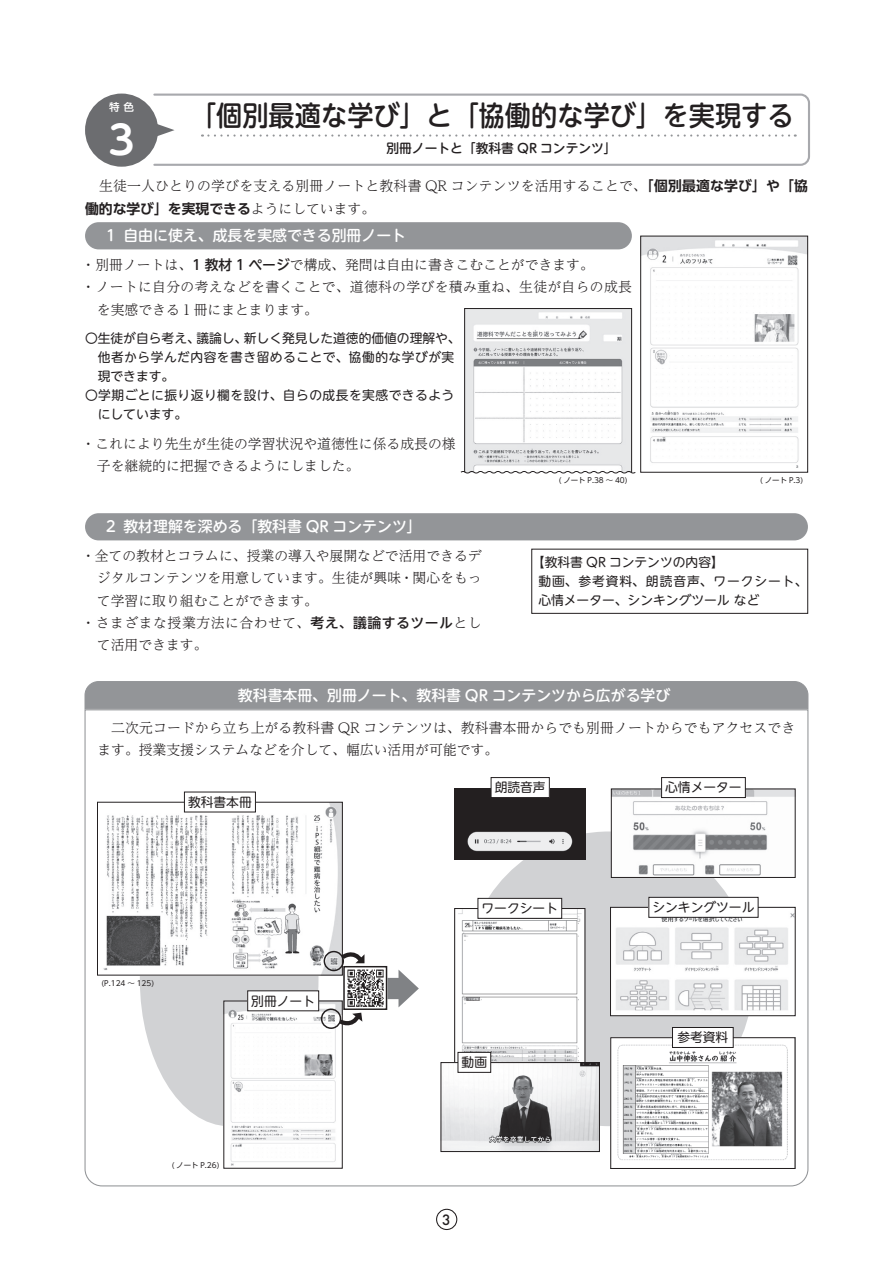
<style>
.page{position:relative;width:893px;height:1263px;background:#fff}
.page>*{position:absolute;margin:0;border:0;box-sizing:border-box;transform-origin:0 0}
.t1{font:700 39.3px "UD Shin M Go Pro De";color:#fff}
.t2{font:500 27.6px "UD Shin M Go Pro";color:#231f20;scale:.95 1}
.t3{font:500 14.85px "UD Shin M Go Pro";color:#fff}
.t4{font:300 13.8px/22.4px "UD Reimin Pr 6 N";letter-spacing:.005em;color:#231f20}
.t5{font:300 13.8px "UD Reimin Pr 6 N";letter-spacing:.025em;color:#231f20}
.t6{font:300 13.8px "UD Reimin Pr 6 N";letter-spacing:.04em;color:#231f20}
.t7{font:700 13.8px "UD Shin Go Pr 6 N De";color:#231f20}
.t8{font:500 13.8px "Futura";color:#231f20}
.t9{font:12.75px/19.2px "UD Shin M Go Pro";color:#231f20}
.t10{font:12.75px "UD Shin M Go Pro";letter-spacing:.035em;color:#231f20}
.t11{font:12.75px "UD Shin M Go Pro";letter-spacing:.04em;color:#231f20}
.t12{font:500 12.75px "UD Shin M Go Pro";color:#231f20}
.t13{font:500 10.65px "UD Shin M Go Pro";color:#fff}
.t14{font:7.5px "UD Shin Go Pro";color:#231f20}
.s1{font-family:"UD Shin Go Pr 6 N De";font-weight:700}
.s2{font-family:"UD Reimin Pr 6 N";font-weight:300}
.s3{font-family:"UD Shin Go NT Pr 6 N";font-weight:500}
</style>
<div class="page">
<svg style="left:84px;top:710px;width:725px;height:477px"></svg>
<div style="left:84px;top:681px;width:725px;height:29px;background:#939598"></div>
<svg style="left:152px;top:93px;width:658px;height:73px"></svg>
<div style="left:85px;top:94px;width:73px;height:73px;background:#6c6d70;border-radius:50%"></div>
<svg style="left:157px;top:122px;width:18px;height:17px"></svg>
<div style="left:85px;top:513px;width:723px;height:27px;background:#939598;border-radius:14px"></div>
<div style="left:140px;top:831px;width:178px;height:295px;background:#d1d2d4;border-radius:50%"></div>
<div style="left:465px;top:831px;width:288px;height:295px;background:#d1d2d4;border-radius:50%"></div>
<svg style="left:202px;top:134px;width:594px;height:3px"></svg>
<img style="left:642px;top:238px;width:164px;height:230px">
<div style="left:640px;top:236px;width:168px;height:236px;border:1px solid #231f20"></div>
<img style="left:466px;top:310px;width:164px;height:160px">
<div style="left:464px;top:308px;width:168px;height:164px;border:1px solid #231f20"></div>
<div style="left:85px;top:222px;width:547px;height:27px;background:#939598;border-radius:14px"></div>
<svg style="left:460px;top:470px;width:176px;height:4px"></svg>
<div style="left:436px;top:1209px;width:21px;height:21px;border:1px solid #231f20;border-radius:50%"></div>
<img style="left:612px;top:909px;width:181px;height:105px">
<div style="left:610px;top:907px;width:185px;height:109px;border:1px solid #231f20"></div>
<img style="left:613px;top:791px;width:180px;height:85px">
<div style="left:611px;top:789px;width:184px;height:89px;border:1px solid #231f20"></div>
<img style="left:226px;top:1003px;width:114px;height:163px">
<img style="left:612px;top:1039px;width:181px;height:128px">
<div style="left:610px;top:1037px;width:185px;height:132px;border:1px solid #231f20"></div>
<div style="left:248px;top:991px;width:71px;height:20px;background:#fff"></div>
<img style="left:456px;top:910px;width:127px;height:152px">
<div style="left:454px;top:908px;width:131px;height:185px;border:1px solid #231f20"></div>
<div style="left:478px;top:898px;width:84px;height:20px;background:#fff"></div>
<div style="left:478px;top:898px;width:84px;height:20px;border:1px solid #231f20"></div>
<div style="left:662px;top:777px;width:83px;height:20px;background:#fff"></div>
<div style="left:661px;top:777px;width:85px;height:21px;border:1px solid #231f20"></div>
<div style="left:649px;top:897px;width:109px;height:20px;background:#fff"></div>
<div style="left:649px;top:897px;width:109px;height:20px;border:1px solid #231f20"></div>
<div style="left:672px;top:1027px;width:61px;height:20px;background:#fff"></div>
<div style="left:672px;top:1027px;width:61px;height:21px;border:1px solid #231f20"></div>
<img style="left:443px;top:1064px;width:155px;height:86px">
<div style="left:441px;top:1062px;width:159px;height:90px;border:1px solid #231f20"></div>
<div style="left:458px;top:1052px;width:33px;height:20px;background:#fff"></div>
<div style="left:458px;top:1052px;width:33px;height:20px;border:1px solid #231f20"></div>
<img style="left:345px;top:968px;width:40px;height:40px">
<div style="left:343px;top:966px;width:44px;height:44px;border:1px solid #231f20"></div>
<div style="left:387px;top:978px;width:20px;height:21px;background:#808285"></div>
<svg style="left:398px;top:969px;width:21px;height:38px"></svg>
<img style="left:99px;top:804px;width:242px;height:169px">
<div style="left:97px;top:802px;width:246px;height:173px;border:1px solid #231f20"></div>
<div style="left:184px;top:792px;width:71px;height:20px;background:#fff"></div>
<div style="left:324px;top:951px;width:20px;height:20px;border:1px solid #231f20;border-radius:50%"></div>
<svg style="left:338px;top:949px;width:30px;height:18px"></svg>
<svg style="left:319px;top:1008px;width:45px;height:22px"></svg>
<img style="left:454px;top:789px;width:132px;height:70px">
<div style="left:491px;top:777px;width:58px;height:20px;background:#fff"></div>
<div style="left:491px;top:777px;width:59px;height:21px;border:1px solid #231f20"></div>
<h2 class="t2" style="left:190px;top:93px;width:637px">「個別最適な学び」と「協働的な学び」を実現する</h2>
<p class="t12" style="left:386px;top:137px;width:232px">別冊ノートと「教科書 QR コンテンツ「</p>
<p class="t4" style="left:85px;top:174px;width:724px">　生徒一人ひとりの学びを支える別冊ノートと教科書 QR コンテンツを活用することで、<span class="s1">「個別最適な学び」や「協</span></p>
<p class="t7" style="left:85px;top:197px;width:292px">働的な学び」を実現できる<span class="s2">ようにしています。</span></p>
<p class="t13" style="left:109px;top:98px;width:26px">特色</p>
<h1 class="t1" style="left:102px;top:108px;width:41px">３</h1>
<p class="t3" style="left:104px;top:224px;width:304px">１自由に使え、成長を実感できる別冊ノート</p>
<p class="t4" style="left:82px;top:253px;width:514px">・別冊ノートは、<span class="s3">1 教材 1 ページ</span>で構成、発問は自由に書きこむことができます。</p>
<p class="t5" style="left:82px;top:276px;width:552px">・ノートに自分の考えなどを書くことで、道徳科の学びを積み重ね、生徒が自らの成長</p>
<p class="t4" style="left:97px;top:298px;width:223px">を実感できる１冊にまとまります。</p>
<p class="t9" style="left:85px;top:328px;width:116px">〇生徒が自ら考え、</p>
<p class="t11" style="left:98px;top:347px;width:358px">他者から学んだ内容を書き留めることで、協働的な学びが実</p>
<p class="t9" style="left:98px;top:366px;width:78px">現できます。</p>
<p class="t10" style="left:85px;top:385px;width:371px">〇学期ごとに振り返り欄を設け、自らの成長を実感できるよう</p>
<p class="t9" style="left:98px;top:404px;width:91px">にしています。</p>
<p class="t9" style="left:244px;top:328px;width:218px">新しく発見した道徳的価値の理解や、</p>
<p class="t9" style="left:196px;top:328px;width:53px">議論し、</p>
<p class="t4" style="left:97px;top:432px;width:360px;text-indent:-15px">・これにより先生が生徒の学習状況や道徳性に係る成長の様子を継続的に把握できるようにしました。</p>
<p class="t3" style="left:104px;top:515px;width:320px">２教材理解を深める「教科書 QR コンテンツ「</p>
<p class="t4" style="left:82px;top:544px;width:402px">・全ての教材とコラムに、授業の導入や展開などで活用できるデ</p>
<p class="t4" style="left:97px;top:566px;width:386px">ジタルコンテンツを用意しています。生徒が興味・関心をもっ</p>
<p class="t4" style="left:97px;top:589px;width:223px">て学習に取り組むことができます。</p>
<p class="t6" style="left:82px;top:612px;width:402px">・さまざまな授業方法に合わせて、<span class="s3">考え、議論するツール</span>とし</p>
<p class="t4" style="left:97px;top:633px;width:112px">て活用できます。</p>
<p class="t14" style="left:559px;top:474px;width:70px">( ノート P.38 ～ 40)</p>
<p class="t14" style="left:760px;top:474px;width:44px">( ノート P.3(</p>
<p class="t9" style="left:538px;top:552px;width:271px;text-indent:-6px">【教科書 QR コンテンツの内容【<br>動画、参考資料、朗読音声、ワークシート、心情メーター、シンキングツールなど</p>
<p class="t3" style="left:238px;top:683px;width:434px">教科書本冊、別冊ノート、教科書 QR コンテンツから広がる学び</p>
<p class="t4" style="left:97px;top:716px;width:699px">　二次元コードから立ち上がる教科書 QR コンテンツは、教科書本冊からでも別冊ノートからでもアクセスできます。授業支援システムなどを介して、幅広い活用が可能です。</p>
<p class="t9" style="left:188px;top:792px;width:65px">教科書本冊</p>
<p class="t14" style="left:102px;top:977px;width:54px">P( .124 ~ 125(</p>
<p class="t9" style="left:251px;top:990px;width:65px">別冊ノート</p>
<p class="t14" style="left:172px;top:1159px;width:49px">( ノート P.26(</p>
<p class="t9" style="left:495px;top:777px;width:53px">朗読音声</p>
<p class="t9" style="left:482px;top:898px;width:78px">ワークシート</p>
<p class="t9" style="left:462px;top:1052px;width:27px">動画</p>
<p class="t8" style="left:442px;top:1210px;width:10px">3</p>
<p class="t9" style="left:665px;top:777px;width:78px">心情メーター</p>
<p class="t9" style="left:652px;top:897px;width:104px">シンキングツール</p>
<p class="t9" style="left:677px;top:1027px;width:53px">参考資料</p>
</div>
